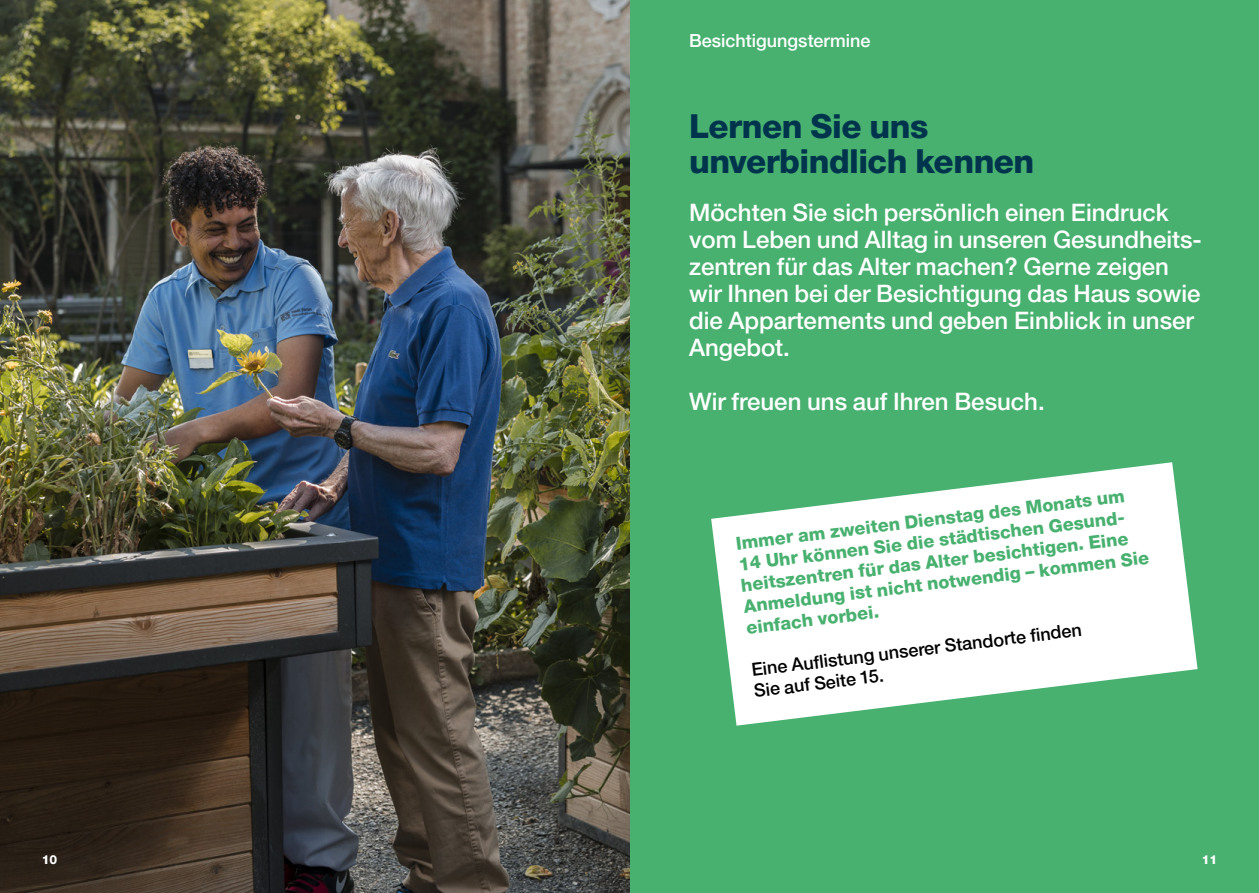
<style>
.page{position:relative;width:1259px;height:893px;background:#fff}
.page>*{position:absolute;margin:0;border:0;box-sizing:border-box;transform-origin:0 0}
.t1{font:800 33px/35.2px "Helvetica Neue LT Pro";letter-spacing:-.015em;color:#00344d}
.t2{font:500 24px/27px "Helvetica Neue LT Pro";color:#fff}
.t3{font:800 18px/21.3px "Helvetica Neue LT Pro";color:#49b170}
.t4{font:500 18px/21.3px "Helvetica Neue LT Pro";color:#000}
.t5{font:500 18px "Helvetica Neue LT Pro";color:#fff}
.t6{font:800 12.3px "Helvetica Neue LT Pro";color:#fff}
</style>
<div class="page">
<div style="left:629px;top:0;width:630px;height:893px;background:#49b170"></div>
<img style="left:0;top:0;width:629px;height:893px">
<svg style="left:711px;top:462px;width:486px;height:264px;fill:#fff"></svg>
<p class="t5" style="left:689px;top:30px;width:183px">Besichtigungstermine</p>
<h1 class="t1" style="left:689px;top:108px;width:347px">Lernen Sie uns unverbindlich kennen</h1>
<p class="t2" style="left:689px;top:199px;width:514px">Möchten Sie sich persönlich einen Eindruck vom Leben und Alltag in unseren Gesundheits&shy;zentren für das Alter machen? Gerne zeigen wir Ihnen bei der Besichtigung das Haus sowie die Appartements und geben Einblick in unser Angebot.</p>
<p class="t2" style="left:689px;top:388px;width:357px">Wir freuen uns auf Ihren Besuch.</p>
<p class="t3" style="left:734px;top:533px;width:410px;rotate:-7deg">Immer am zweiten Dienstag des Monats um 14 Uhr können Sie die städtischen Gesund&shy;heitszentren für das Alter besichtigen. Eine Anmeldung ist nicht notwendig – kommen Sie einfach vorbei.</p>
<p class="t4" style="left:750px;top:659px;width:334px;rotate:-7deg">Eine Auflistung unserer Standorte finden<br>Sie auf Seite 15.</p>
<p class="t6" style="left:42px;top:852px;width:17px">10</p>
<p class="t6" style="left:1201px;top:852px;width:17px">11</p>
</div>
